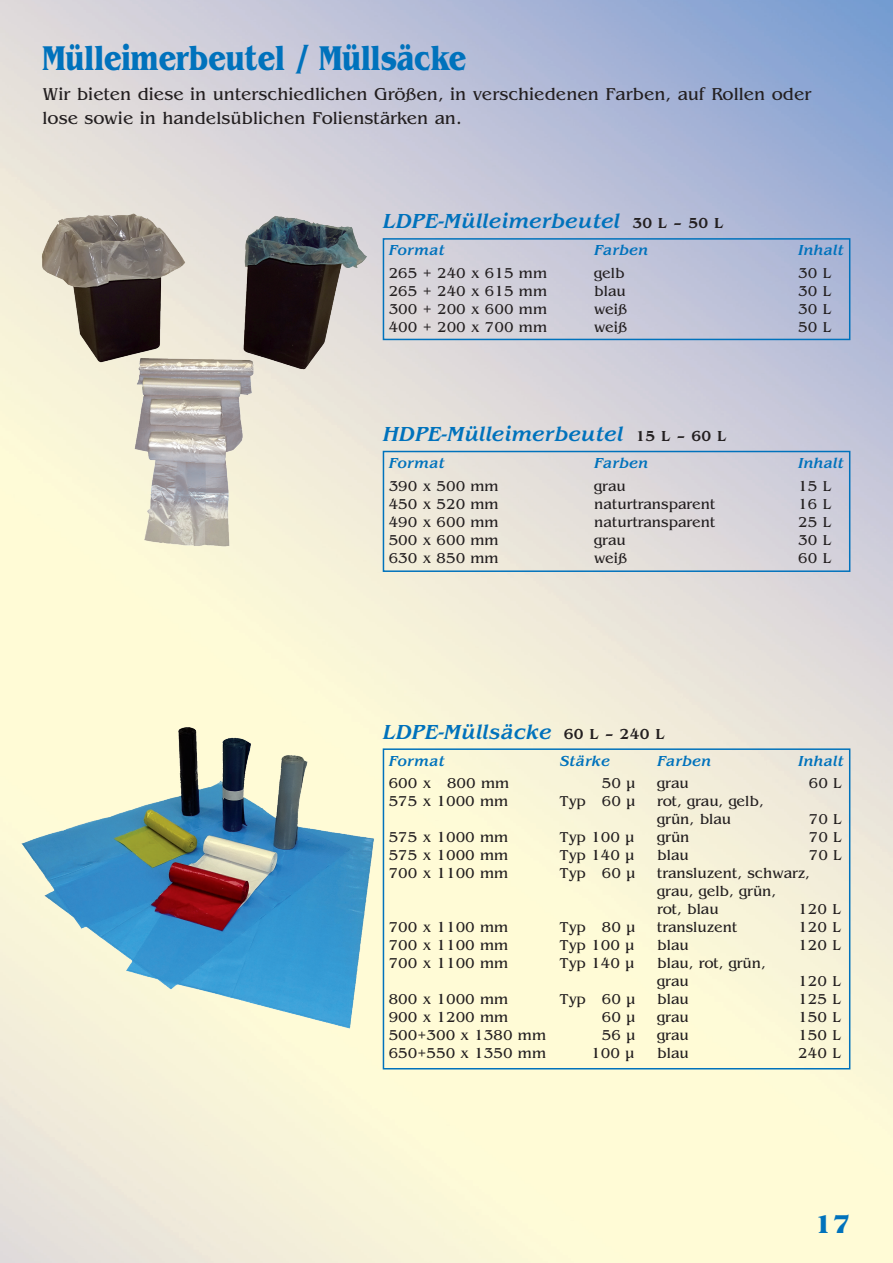
<style>
.page{position:relative;width:893px;height:1263px;background:#fff}
.page>*{position:absolute;margin:0;border:0;box-sizing:border-box;transform-origin:0 0}
.t1{font:700 36px "Benguiat";color:#0072bc;scale:.8 1}
.t2{font:700 27px "Benguiat";color:#0072bc}
.t3{font:italic 500 21px "Benguiat";color:#0072bc}
.t4{font:18px/24px "Benguiat";color:#231f20}
.t5{font:15px/18px "Benguiat";color:#231f20}
.t6{font:italic 500 15px "Benguiat";color:#0072bc}
.s1{font-style:normal;font-size:15px;color:#231f20}
</style>
<div class="page">
<img style="left:0;top:0;width:893px;height:1263px">
<div style="left:383px;top:238px;width:467px;height:102px;border:2px solid #0072bc"></div>
<div style="left:383px;top:748px;width:467px;height:321px;border:2px solid #0072bc"></div>
<div style="left:383px;top:451px;width:467px;height:121px;border:2px solid #0072bc"></div>
<img style="left:34px;top:205px;width:340px;height:345px">
<img style="left:19px;top:723px;width:358px;height:310px">
<h1 class="t1" style="left:43px;top:37px;width:531px">Mülleimerbeutel / Müllsäcke</h1>
<p class="t4" style="left:43px;top:82px;width:770px">Wir bieten diese in unterschiedlichen Größen, in verschiedenen Farben, auf Rollen oder lose sowie in handelsüblichen Folienstärken an.</p>
<h3 class="t3" style="left:383px;top:210px;width:342px">LDPE-Mülleimerbeutel <span class="s1">30 L – 50 L</span></h3>
<p class="t6" style="left:389px;top:242px;width:57px">Format</p>
<p class="t6" style="left:594px;top:242px;width:56px">Farben</p>
<p class="t6" style="left:798px;top:242px;width:47px">Inhalt</p>
<p class="t5" style="left:389px;top:264px;width:160px">265 + 240 x 615 mm</p>
<p class="t5" style="left:594px;top:264px;width:32px">gelb</p>
<p class="t5" style="left:798px;top:264px;width:34px">30 L</p>
<p class="t5" style="left:389px;top:282px;width:160px">265 + 240 x 615 mm</p>
<p class="t5" style="left:594px;top:282px;width:33px">blau</p>
<p class="t5" style="left:798px;top:282px;width:34px">30 L</p>
<p class="t5" style="left:389px;top:300px;width:160px">300 + 200 x 600 mm</p>
<p class="t5" style="left:594px;top:300px;width:34px">weiß</p>
<p class="t5" style="left:798px;top:300px;width:34px">30 L</p>
<p class="t5" style="left:389px;top:318px;width:160px">400 + 200 x 700 mm</p>
<p class="t5" style="left:594px;top:318px;width:34px">weiß</p>
<p class="t5" style="left:798px;top:318px;width:34px">50 L</p>
<h3 class="t3" style="left:383px;top:422px;width:345px">HDPE-Mülleimerbeutel <span class="s1">15 L – 60 L</span></h3>
<p class="t6" style="left:389px;top:455px;width:57px">Format</p>
<p class="t6" style="left:594px;top:455px;width:56px">Farben</p>
<p class="t6" style="left:798px;top:455px;width:47px">Inhalt</p>
<p class="t5" style="left:389px;top:477px;width:112px">390 x 500 mm</p>
<p class="t5" style="left:594px;top:477px;width:33px">grau</p>
<p class="t5" style="left:798px;top:477px;width:34px">15 L</p>
<p class="t5" style="left:389px;top:495px;width:112px">450 x 520 mm</p>
<p class="t5" style="left:594px;top:495px;width:122px">naturtransparent</p>
<p class="t5" style="left:798px;top:495px;width:34px">16 L</p>
<p class="t5" style="left:389px;top:513px;width:112px">490 x 600 mm</p>
<p class="t5" style="left:594px;top:513px;width:122px">naturtransparent</p>
<p class="t5" style="left:798px;top:513px;width:34px">25 L</p>
<p class="t5" style="left:389px;top:531px;width:112px">500 x 600 mm</p>
<p class="t5" style="left:594px;top:531px;width:33px">grau</p>
<p class="t5" style="left:798px;top:531px;width:34px">30 L</p>
<p class="t5" style="left:389px;top:549px;width:112px">630 x 850 mm</p>
<p class="t5" style="left:594px;top:549px;width:34px">weiß</p>
<p class="t5" style="left:798px;top:549px;width:34px">60 L</p>
<h3 class="t3" style="left:383px;top:720px;width:283px">LDPE-Müllsäcke <span class="s1">60 L – 240 L</span></h3>
<p class="t6" style="left:389px;top:752px;width:57px">Format</p>
<p class="t6" style="left:560px;top:752px;width:52px">Stärke</p>
<p class="t6" style="left:657px;top:752px;width:56px">Farben</p>
<p class="t6" style="left:798px;top:752px;width:47px">Inhalt</p>
<p class="t5" style="left:389px;top:774px;width:122px">600 x 800 mm</p>
<p class="t5" style="left:602px;top:774px;width:35px">50 µ</p>
<p class="t5" style="left:657px;top:774px;width:33px">grau</p>
<p class="t5" style="left:809px;top:774px;width:34px">60 L</p>
<p class="t5" style="left:389px;top:792px;width:121px">575 x 1000 mm</p>
<p class="t5" style="left:560px;top:792px;width:77px">Typ 60 µ</p>
<p class="t5" style="left:657px;top:792px;width:108px">rot, grau, gelb, grün, blau</p>
<p class="t5" style="left:809px;top:810px;width:34px">70 L</p>
<p class="t5" style="left:389px;top:828px;width:121px">575 x 1000 mm</p>
<p class="t5" style="left:560px;top:828px;width:76px">Typ 100 µ</p>
<p class="t5" style="left:657px;top:828px;width:34px">grün</p>
<p class="t5" style="left:809px;top:828px;width:34px">70 L</p>
<p class="t5" style="left:389px;top:846px;width:121px">575 x 1000 mm</p>
<p class="t5" style="left:560px;top:846px;width:76px">Typ 140 µ</p>
<p class="t5" style="left:657px;top:846px;width:33px">blau</p>
<p class="t5" style="left:809px;top:846px;width:34px">70 L</p>
<p class="t5" style="left:389px;top:864px;width:121px">700 x 1100 mm</p>
<p class="t5" style="left:560px;top:864px;width:77px">Typ 60 µ</p>
<p class="t5" style="left:657px;top:864px;width:154px">transluzent, schwarz, grau, gelb, grün,<br>rot, blau</p>
<p class="t5" style="left:798px;top:900px;width:44px">120 L</p>
<p class="t5" style="left:389px;top:918px;width:121px">700 x 1100 mm</p>
<p class="t5" style="left:560px;top:918px;width:77px">Typ 80 µ</p>
<p class="t5" style="left:657px;top:918px;width:82px">transluzent</p>
<p class="t5" style="left:798px;top:918px;width:44px">120 L</p>
<p class="t5" style="left:389px;top:936px;width:121px">700 x 1100 mm</p>
<p class="t5" style="left:560px;top:936px;width:76px">Typ 100 µ</p>
<p class="t5" style="left:657px;top:936px;width:33px">blau</p>
<p class="t5" style="left:798px;top:936px;width:44px">120 L</p>
<p class="t5" style="left:389px;top:954px;width:121px">700 x 1100 mm</p>
<p class="t5" style="left:560px;top:954px;width:76px">Typ 140 µ</p>
<p class="t5" style="left:657px;top:954px;width:110px">blau, rot, grün, grau</p>
<p class="t5" style="left:798px;top:972px;width:44px">120 L</p>
<p class="t5" style="left:389px;top:990px;width:121px">800 x 1000 mm</p>
<p class="t5" style="left:560px;top:990px;width:77px">Typ 60 µ</p>
<p class="t5" style="left:657px;top:990px;width:33px">blau</p>
<p class="t5" style="left:798px;top:990px;width:44px">125 L</p>
<p class="t5" style="left:389px;top:1008px;width:121px">900 x 1200 mm</p>
<p class="t5" style="left:602px;top:1008px;width:35px">60 µ</p>
<p class="t5" style="left:657px;top:1008px;width:33px">grau</p>
<p class="t5" style="left:798px;top:1008px;width:44px">150 L</p>
<p class="t5" style="left:389px;top:1026px;width:159px">500+300 x 1380 mm</p>
<p class="t5" style="left:602px;top:1026px;width:35px">56 µ</p>
<p class="t5" style="left:657px;top:1026px;width:33px">grau</p>
<p class="t5" style="left:798px;top:1026px;width:44px">150 L</p>
<p class="t5" style="left:389px;top:1044px;width:159px">650+550 x 1350 mm</p>
<p class="t5" style="left:591px;top:1044px;width:45px">100 µ</p>
<p class="t5" style="left:657px;top:1044px;width:33px">blau</p>
<p class="t5" style="left:798px;top:1044px;width:44px">240 L</p>
<h2 class="t2" style="left:814px;top:1209px;width:38px">17</h2>
</div>
